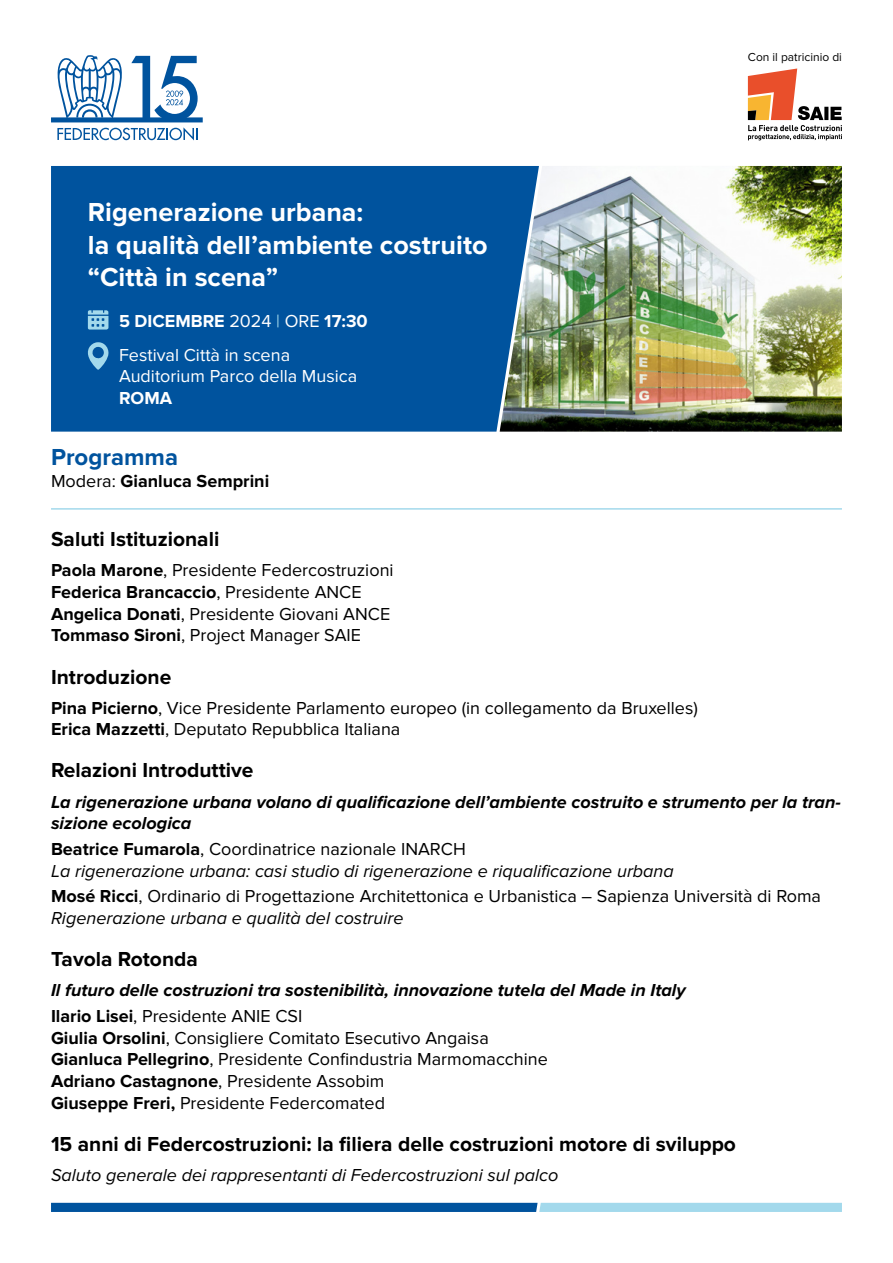
<style>
.page{position:relative;width:893px;height:1263px;background:#fff}
.page>*{position:absolute;margin:0;border:0;box-sizing:border-box;transform-origin:0 0}
.t1{font:700 27px/32.4px "Proxima Nova";color:#fff}
.t2{font:700 24px "Proxima Nova";color:#00539e}
.t3{font:700 21px "Proxima Nova";color:#000}
.t4{font:18px/21.6px "Proxima Nova";color:#000}
.t5{font:italic 700 18px/21.6px "Proxima Nova";color:#000}
.t6{font:italic 18px/21.6px "Proxima Nova";color:#000}
.t7{font:18px/33.8px "Proxima Nova";color:#fff}
.t8{font:700 18px "Proxima Nova";color:#000}
.t9{font:700 18px "Proxima Nova";color:#fff}
.t10{font:12px "Proxima Nova";color:#000}
.s1{font-weight:700}
.s2{color:#a3d9ec}
.s3{font-weight:400}
.s4{font-weight:700;font-style:normal}
.s5{font-style:normal}
.s6{font-style:italic}
.s7{font-weight:400;font-style:normal}
</style>
<div class="page">
<img style="left:539px;top:166px;width:303px;height:266px">
<div style="left:51px;top:166px;width:488px;height:266px;background:#00539e"></div>
<svg style="left:51px;top:1203px;width:791px;height:9px;background:#3f87bc"></svg>
<svg style="left:57px;top:55px;width:65px;height:62px"></svg>
<svg style="left:131px;top:56px;width:67px;height:61px"></svg>
<svg style="left:57px;top:127px;width:141px;height:13px"></svg>
<div style="left:51px;top:117px;width:152px;height:5px;background:#00539e"></div>
<svg style="left:748px;top:68px;width:94px;height:72px"></svg>
<svg style="left:85px;top:342px;width:24px;height:28px"></svg>
<svg style="left:88px;top:310px;width:20px;height:20px"></svg>
<hr style="left:51px;top:508px;width:791px;height:2px;background:#a3d9ec">
<h1 class="t1" style="left:88px;top:197px;width:401px">Rigenerazione urbana:<br>la qualità dell’ambiente costruito “Città in scena”</h1>
<p class="t7" style="left:119px;top:304px;width:250px"><span class="s1">5 DICEMBRE</span> 2024 <span class="s2">|</span> ORE <span class="s1">17:30<br></span>Festival Città in scena</p>
<p class="t7" style="left:119px;top:360px;width:240px">Auditorium Parco della Musica</p>
<p class="t9" style="left:119px;top:388px;width:55px">ROMA</p>
<h2 class="t2" style="left:51px;top:444px;width:129px">Programma</h2>
<p class="t8" style="left:51px;top:471px;width:220px"><span class="s3">Modera:</span> Gianluca Semprini</p>
<p class="t10" style="left:748px;top:50px;width:96px">Con il patricinio di</p>
<p class="t3" style="left:51px;top:527px;width:170px">Saluti Istituzionali</p>
<p class="t4" style="left:51px;top:560px;width:344px"><span class="s1">Paola Marone</span>, Presidente Federcostruzioni <span class="s1">Federica Brancaccio</span>, Presidente ANCE <span class="s1">Angelica Donati</span>, Presidente Giovani ANCE <span class="s1">Tommaso Sironi</span>, Project Manager SAIE</p>
<p class="t3" style="left:51px;top:664px;width:122px">Introduzione</p>
<p class="t4" style="left:51px;top:697px;width:648px"><span class="s1">Pina Picierno</span>, Vice Presidente Parlamento europeo (in collegamento da Bruxelles)<br><span class="s1">Erica Mazzetti</span>, Deputato Repubblica Italiana</p>
<p class="t3" style="left:51px;top:758px;width:204px">Relazioni Introduttive</p>
<p class="t5" style="left:51px;top:791px;width:791px">La rigenerazione urbana volano di qualificazione dell’ambiente costruito e strumento per la tran&shy;sizione ecologica</p>
<p class="t6" style="left:51px;top:839px;width:624px"><span class="s4">Beatrice Fumarola</span><span class="s5">, Coordinatrice nazionale INARCH<br></span>La rigenerazione urbana: casi studio di rigenerazione e riqualificazione urbana</p>
<p class="t4" style="left:51px;top:886px;width:771px"><span class="s1">Mosé Ricci</span>, Ordinario di Progettazione Architettonica e Urbanistica – Sapienza Università di Roma<br><span class="s6">Rigenerazione urbana e qualità del costruire</span></p>
<p class="t3" style="left:51px;top:947px;width:148px">Tavola Rotonda</p>
<p class="t5" style="left:51px;top:978px;width:636px;line-height:25.8px">Il futuro delle costruzioni tra sostenibilità, innovazione tutela del Made in Italy<br><span class="s5">Ilario Lisei</span><span class="s7">, Presidente ANIE CSI</span></p>
<p class="t4" style="left:51px;top:1027px;width:498px"><span class="s1">Giulia Orsolini</span>, Consigliere Comitato Esecutivo Angaisa <span class="s1">Gianluca Pellegrino</span>, Presidente Confindustria Marmomacchine <span class="s1">Adriano Castagnone</span>, Presidente Assobim<br><span class="s1">Giuseppe Freri,</span> Presidente Federcomated</p>
<p class="t3" style="left:51px;top:1132px;width:686px">15 anni di Federcostruzioni: la filiera delle costruzioni motore di sviluppo</p>
<p class="t6" style="left:51px;top:1164px;width:509px">Saluto generale dei rappresentanti di Federcostruzioni sul palco</p>
</div>
